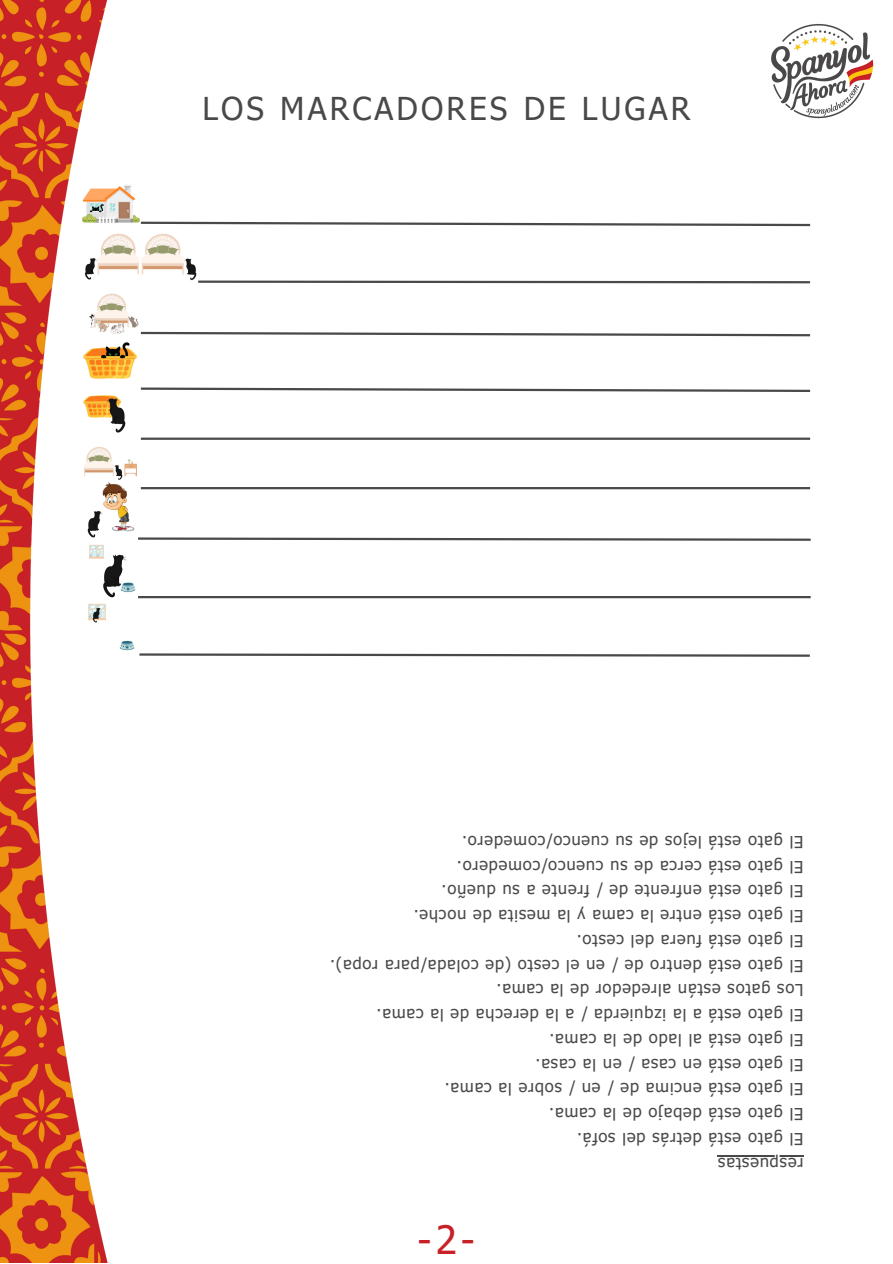
<style>
.page{position:relative;width:893px;height:1264px;background:#fff}
.page>*{position:absolute;margin:0;border:0;box-sizing:border-box;transform-origin:0 0}
.t1{font:39px "Tahoma";color:#c72026}
.t2{font:31.5px "Tahoma";letter-spacing:.1em;color:#4a4848}
.t3{font:16.5px "Tahoma";color:#4a4848}
</style>
<div class="page">
<img style="left:110px;top:185px;width:30px;height:38px">
<img style="left:110px;top:233px;width:87px;height:48px">
<img style="left:110px;top:293px;width:29px;height:41px">
<img style="left:110px;top:342px;width:27px;height:37px">
<img style="left:110px;top:395px;width:16px;height:38px">
<img style="left:110px;top:453px;width:27px;height:27px">
<img style="left:110px;top:483px;width:31px;height:168px">
<svg style="left:139px;top:220px;width:672px;height:7px"></svg>
<svg style="left:140px;top:331px;width:671px;height:6px"></svg>
<svg style="left:196px;top:279px;width:615px;height:5px"></svg>
<hr style="left:141px;top:437px;width:669px;height:3px;background:#4a4848">
<svg style="left:140px;top:387px;width:671px;height:5px"></svg>
<hr style="left:141px;top:487px;width:669px;height:2px;background:#4a4848">
<svg style="left:136px;top:536px;width:675px;height:6px"></svg>
<hr style="left:138px;top:596px;width:672px;height:2px;background:#4a4848">
<svg style="left:139px;top:653px;width:671px;height:4px"></svg>
<hr style="left:717px;top:1155px;width:86px;height:1px;background:#4a4848">
<img style="left:0;top:0;width:110px;height:1262px">
<img style="left:771px;top:24px;width:103px;height:95px">
<p class="t2" style="left:202px;top:88px;width:489px">LOS MARCADORES DE LUGAR</p>
<p class="t3" style="left:803px;top:852px;width:343px;rotate:-180deg">E l g ot a át se so j e l d e us uc ne moc /oc de . or e</p>
<p class="t3" style="left:803px;top:877px;width:348px;rotate:-180deg">E l g ot a át se ac rec d e us uc ne moc /oc de . or e</p>
<p class="t3" style="left:803px;top:902px;width:363px;rotate:-180deg">E l g ota átse ne ner f et d e / ner f et a us d u ñe .o</p>
<p class="t3" style="left:803px;top:926px;width:391px;rotate:-180deg">E l g ota át se ne er t a l ma c a y a l m at i se d e n hco . e</p>
<p class="t3" style="left:803px;top:951px;width:228px;rotate:-180deg">E l g ota átse uf are d l e .otsec</p>
<p class="t3" style="left:803px;top:976px;width:474px;rotate:-180deg">E l g ota át se d ne or t d e / ne l e ot sec d( e da l oc p/a ara por . )a</p>
<p class="t3" style="left:803px;top:1000px;width:308px;rotate:-180deg">soL g sota nát se der l a de ro d e a l ma c . a</p>
<p class="t3" style="left:803px;top:1025px;width:428px;rotate:-180deg">E l g ota átse a al qz i u drei a / a al d hcere a d e al ma c .a</p>
<p class="t3" style="left:803px;top:1050px;width:255px;rotate:-180deg">E l g ota átse la da l o d e al ma c .a</p>
<p class="t3" style="left:803px;top:1075px;width:269px;rotate:-180deg">E l g ot a át se ne asac / ne a l . asac</p>
<p class="t3" style="left:803px;top:1099px;width:360px;rotate:-180deg">E l g o t a á t se ne mi c a d e / ne / bos e r a l ma c . a</p>
<p class="t3" style="left:803px;top:1124px;width:256px;rotate:-180deg">E l g ota átse d be oja d e al ma c .a</p>
<p class="t3" style="left:803px;top:1149px;width:228px;rotate:-180deg">E l g ota átse d sár te d le .áfos</p>
<p class="t1" style="left:417px;top:1214px;width:59px">-2-</p>
<p class="t3" style="left:803px;top:1174px;width:87px;rotate:-180deg">pser u sat se</p>
</div>
